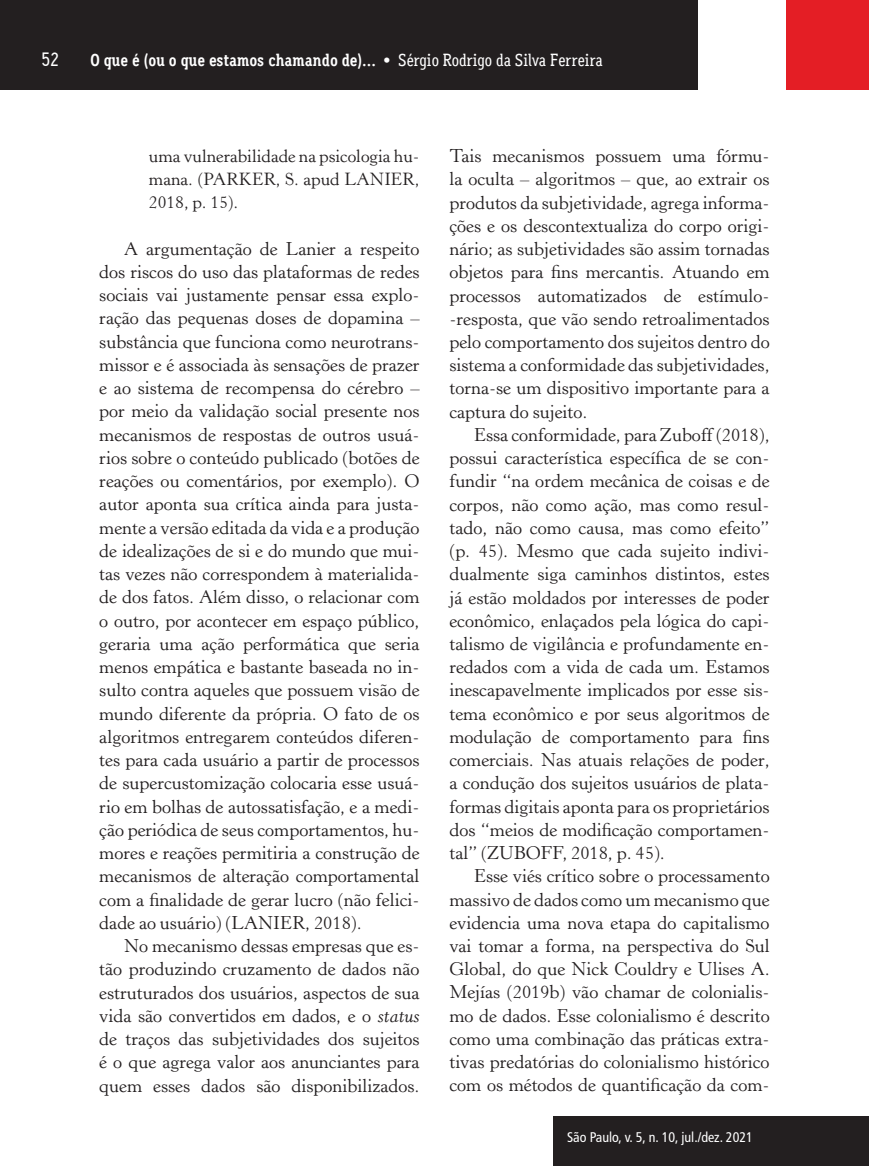
<style>
.page{position:relative;width:869px;height:1166px;background:#fff}
.page>*{position:absolute;margin:0;border:0;box-sizing:border-box;transform-origin:0 0}
.t1{font:500 19.25px "Aaux Office";color:#fff}
.t2{font:18.38px/23.3px "Horley Old Style";color:#231f20;text-align:justify}
.t3{font:17.5px/23.3px "Horley Old Style";color:#231f20;text-align:justify}
.t4{font:700 17.5px "Aaux Office";color:#fff}
.t5{font:condensed 14px "Frutiger LT Std";color:#fff}
.s1{font-weight:500}
.s2{font-style:italic}
</style>
<div class="page">
<div style="left:785px;top:0;width:83px;height:90px;background:#e41e25"></div>
<div style="left:0;top:0;width:697px;height:89px;background:#231f20"></div>
<div style="left:553px;top:1116px;width:314px;height:50px;background:#231f20"></div>
<p class="t1" style="left:42px;top:48px;width:19px">52</p>
<p class="t4" style="left:91px;top:49px;width:513px">O que é (ou o que estamos chamando de)... <span class="s1">• Sérgio Rodrigo da Silva Ferreira</span></p>
<p class="t3" style="left:149px;top:144px;width:272px">uma vulnerabilidade na psicologia hu&shy;mana. (PARKER, S. apud LANIER, 2018, p. 15).</p>
<p class="t2" style="left:99px;top:237px;width:321px;text-indent:25px">A argumentação de Lanier a respeito dos riscos do uso das plataformas de redes sociais vai justamente pensar essa explo&shy;ração das pequenas doses de dopamina – substância que funciona como neurotrans&shy;missor e é associada às sensações de prazer e ao sistema de recompensa do cérebro – por meio da validação social presente nos mecanismos de respostas de outros usuá&shy;rios sobre o conteúdo publicado (botões de reações ou comentários, por exemplo). O autor aponta sua crítica ainda para justa&shy;mente a versão editada da vida e a produção de idealizações de si e do mundo que mui&shy;tas vezes não correspondem à materialida&shy;de dos fatos. Além disso, o relacionar com o outro, por acontecer em espaço público, geraria uma ação performática que seria menos empática e bastante baseada no in&shy;sulto contra aqueles que possuem visão de mundo diferente da própria. O fato de os algoritmos entregarem conteúdos diferen&shy;tes para cada usuário a partir de processos de supercustomização colocaria esse usuá&shy;rio em bolhas de autossatisfação, e a medi&shy;ção periódica de seus comportamentos, hu&shy;mores e reações permitiria a construção de mecanismos de alteração comportamental com a finalidade de gerar lucro (não felici&shy;dade ao usuário) (LANIER, 2018).</p>
<p class="t2" style="left:99px;top:934px;width:321px;text-indent:25px">No mecanismo dessas empresas que es&shy;tão produzindo cruzamento de dados não estruturados dos usuários, aspectos de sua vida são convertidos em dados, e o <span class="s2">status </span>de traços das subjetividades dos sujeitos é o que agrega valor aos anunciantes para quem esses dados são disponibilizados.</p>
<p class="t2" style="left:449px;top:145px;width:321px">Tais mecanismos possuem uma fórmu&shy;la oculta – algoritmos – que, ao extrair os produtos da subjetividade, agrega informa&shy;ções e os descontextualiza do corpo origi&shy;nário; as subjetividades são assim tornadas objetos para fins mercantis. Atuando em processos automatizados de estímulo--resposta, que vão sendo retroalimentados pelo comportamento dos sujeitos dentro do sistema a conformidade das subjetividades, torna-se um dispositivo importante para a captura do sujeito.</p>
<p class="t2" style="left:449px;top:423px;width:321px;text-indent:25px">Essa conformidade, para Zuboff (2018), possui característica específica de se con&shy;fundir “na ordem mecânica de coisas e de corpos, não como ação, mas como resul&shy;tado, não como causa, mas como efeito” (p. 45). Mesmo que cada sujeito indivi&shy;dualmente siga caminhos distintos, estes já estão moldados por interesses de poder econômico, enlaçados pela lógica do capi&shy;talismo de vigilância e profundamente en&shy;redados com a vida de cada um. Estamos inescapavelmente implicados por esse sis&shy;tema econômico e por seus algoritmos de modulação de comportamento para fins comerciais. Nas atuais relações de poder, a condução dos sujeitos usuários de plata&shy;formas digitais aponta para os proprietários dos “meios de modificação comportamen&shy;tal” (ZUBOFF, 2018, p. 45).</p>
<p class="t2" style="left:449px;top:865px;width:321px;text-indent:25px">Esse viés crítico sobre o processamento massivo de dados como um mecanismo que evidencia uma nova etapa do capitalismo vai tomar a forma, na perspectiva do Sul Global, do que Nick Couldry e Ulises A.<br>Mejías (2019b) vão chamar de colonialis&shy;mo de dados. Esse colonialismo é descrito como uma combinação das práticas extra&shy;tivas predatórias do colonialismo histórico com os métodos de quantificação da com-</p>
<p class="t5" style="left:567px;top:1129px;width:187px">São Paulo, v. 5, n. 10, jul./dez. 2021</p>
</div>
